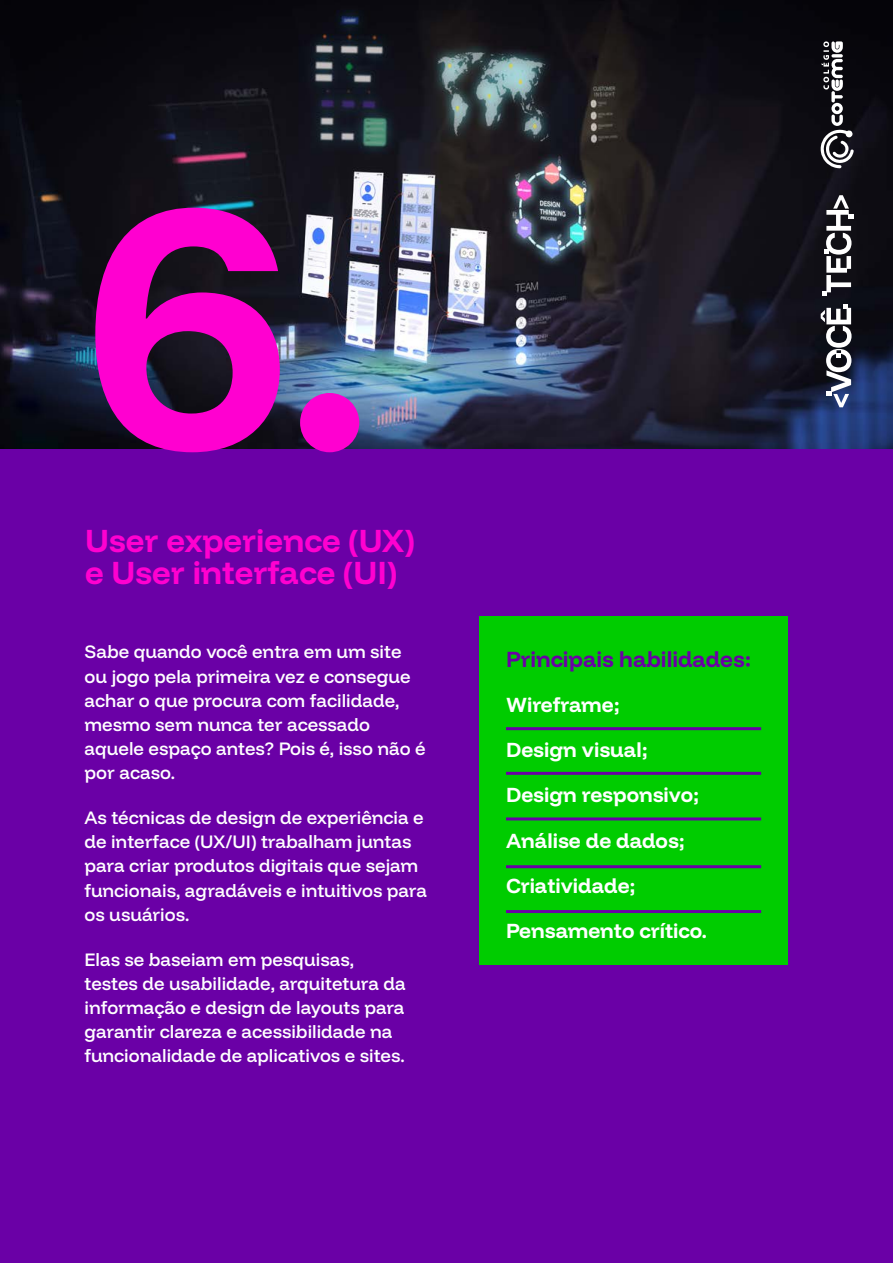
<style>
.page{position:relative;width:893px;height:1263px;background:#6a00a6}
.page>*{position:absolute;margin:0;border:0;box-sizing:border-box;transform-origin:0 0}
.t1{font:700 351.9px "Funnel Display";color:#ff00d0}
.t2{font:700 32.85px/32.4px "Funnel Display";color:#ff00d0}
.t3{font:700 22.5px "Funnel Display";color:#6a00a6}
.t4{font:700 21px/45.3px "Funnel Display";color:#fff}
.t5{font:500 18.45px/24.2px "Funnel Display";color:#fff}
</style>
<div class="page">
<img style="left:0;top:0;width:893px;height:449px">
<div style="left:479px;top:616px;width:309px;height:349px;background:#0c0"></div>
<hr style="left:506px;top:727px;width:255px;height:3px;background:#6a00a6">
<hr style="left:506px;top:772px;width:255px;height:3px;background:#6a00a6">
<hr style="left:506px;top:865px;width:255px;height:3px;background:#6a00a6">
<hr style="left:506px;top:817px;width:255px;height:3px;background:#6a00a6">
<hr style="left:506px;top:910px;width:255px;height:3px;background:#6a00a6">
<svg style="left:821px;top:304px;width:30px;height:103px;background:#6d707c"></svg>
<svg style="left:823px;top:195px;width:31px;height:101px;background:#646468"></svg>
<svg style="left:821px;top:41px;width:33px;height:127px;background:#4f4e53"></svg>
<h1 class="t1" style="left:85px;top:114px;width:289px">6.</h1>
<h2 class="t2" style="left:85px;top:525px;width:331px">User experience (UX) e User interface (UI)</h2>
<p class="t5" style="left:85px;top:640px;width:343px">Sabe quando você entra em um site ou jogo pela primeira vez e consegue achar o que procura com facilidade, mesmo sem nunca ter acessado aquele espaço antes? Pois é, isso não é por acaso.</p>
<p class="t5" style="left:85px;top:806px;width:344px">As técnicas de design de experiência e de interface (UX/UI) trabalham juntas para criar produtos digitais que sejam funcionais, agradáveis e intuitivos para os usuários.</p>
<p class="t5" style="left:85px;top:948px;width:323px">Elas se baseiam em pesquisas, testes de usabilidade, arquitetura da informação e design de layouts para garantir clareza e acessibilidade na funcionalidade de aplicativos e sites.</p>
<p class="t3" style="left:506px;top:645px;width:247px">Principais habilidades:</p>
<p class="t4" style="left:506px;top:682px;width:202px">Wireframe;<br>Design visual;<br>Design responsivo;<br>Análise de dados;<br>Criatividade;<br>Pensamento crítico.</p>
</div>
